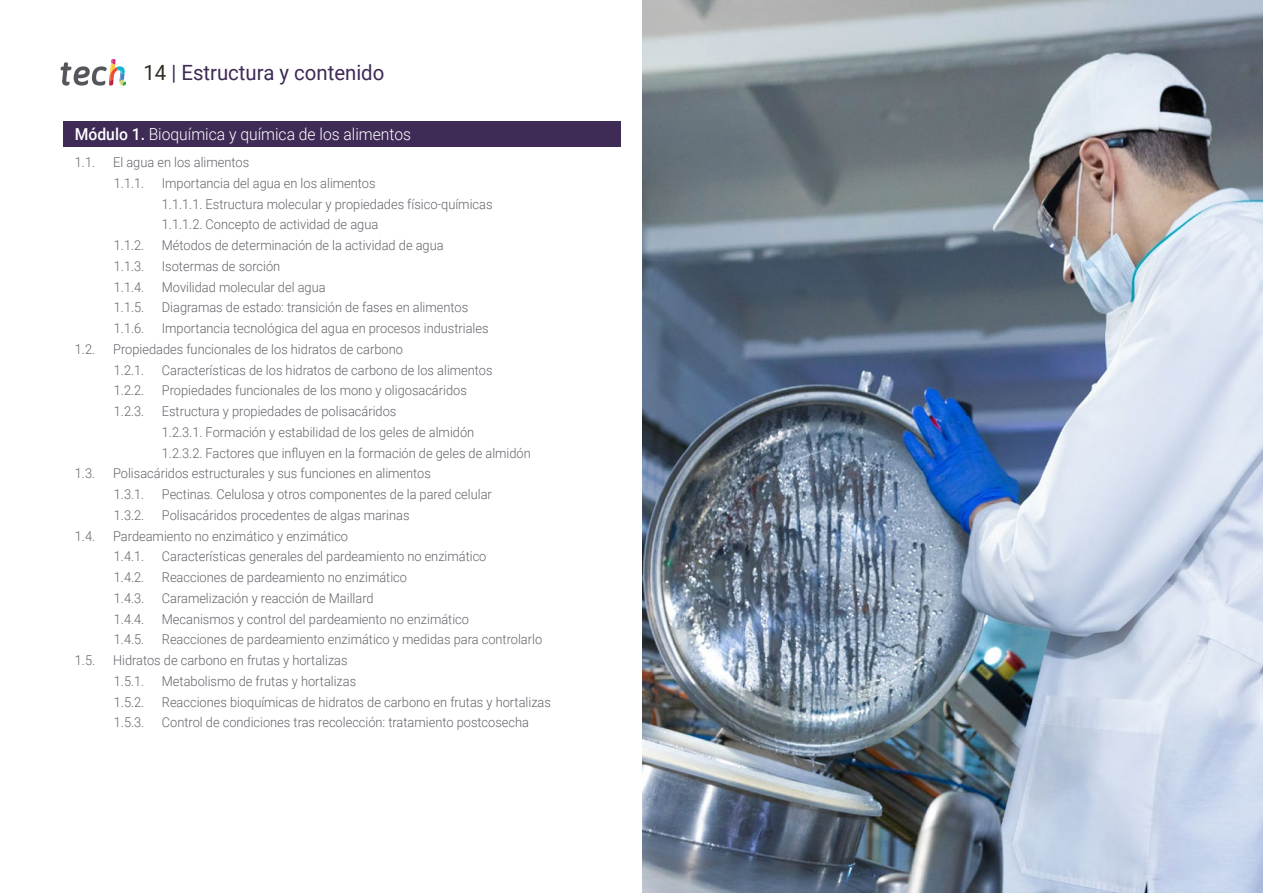
<style>
.page{position:relative;width:1263px;height:893px;background:#fff}
.page>*{position:absolute;margin:0;border:0;box-sizing:border-box;transform-origin:0 0}
.t1{font:21px "Roboto";color:#3e2b56}
.t2{font:300 16.5px "Roboto";color:#fff;scale:.95 1}
.t3{font:300 13.5px/20.7px "Roboto";color:#61646a;scale:.95 1}
.s1{color:#312e20}
.s2{font-weight:500}
</style>
<div class="page">
<div style="left:64px;top:121px;width:557px;height:25px;background:#3e2b56"></div>
<img style="left:642px;top:0;width:621px;height:893px">
<svg style="left:61px;top:59px;width:65px;height:27px"></svg>
<h1 class="t1" style="left:144px;top:57px;width:242px"><span class="s1">14</span> | Estructura y contenido</h1>
<p class="t2" style="left:75px;top:123px;width:355px"><span class="s2">Módulo 1.</span> Bioquímica y química de los alimentos</p>
<p class="t3" style="left:75px;top:151px;width:23px">1.1.</p>
<p class="t3" style="left:113px;top:151px;width:145px">El agua en los alimentos<br>1.1.1.</p>
<p class="t3" style="left:162px;top:172px;width:350px">Importancia del agua en los alimentos<br>1.1.1.1. Estructura molecular y propiedades físico-químicas<br>1.1.1.2. Concepto de actividad de agua</p>
<p class="t3" style="left:114px;top:234px;width:34px">1.1.2.</p>
<p class="t3" style="left:162px;top:234px;width:298px">Métodos de determinación de la actividad de agua</p>
<p class="t3" style="left:114px;top:255px;width:34px">1.1.3.</p>
<p class="t3" style="left:162px;top:255px;width:126px">Isotermas de sorción</p>
<p class="t3" style="left:114px;top:276px;width:34px">1.1.4.</p>
<p class="t3" style="left:162px;top:276px;width:174px">Movilidad molecular del agua</p>
<p class="t3" style="left:114px;top:297px;width:34px">1.1.5.</p>
<p class="t3" style="left:162px;top:297px;width:324px">Diagramas de estado: transición de fases en alimentos</p>
<p class="t3" style="left:114px;top:317px;width:34px">1.1.6.</p>
<p class="t3" style="left:162px;top:317px;width:345px">Importancia tecnológica del agua en procesos industriales</p>
<p class="t3" style="left:75px;top:338px;width:23px">1.2.</p>
<p class="t3" style="left:113px;top:338px;width:307px">Propiedades funcionales de los hidratos de carbono<br>1.2.1.</p>
<p class="t3" style="left:162px;top:359px;width:350px">Características de los hidratos de carbono de los alimentos</p>
<p class="t3" style="left:114px;top:380px;width:34px">1.2.2.</p>
<p class="t3" style="left:162px;top:380px;width:323px">Propiedades funcionales de los mono y oligosacáridos</p>
<p class="t3" style="left:114px;top:400px;width:34px">1.2.3.</p>
<p class="t3" style="left:162px;top:400px;width:390px">Estructura y propiedades de polisacáridos<br>1.2.3.1. Formación y estabilidad de los geles de almidón<br>1.2.3.2. Factores que influyen en la formación de geles de almidón</p>
<p class="t3" style="left:75px;top:463px;width:23px">1.3.</p>
<p class="t3" style="left:113px;top:463px;width:336px">Polisacáridos estructurales y sus funciones en alimentos<br>1.3.1.</p>
<p class="t3" style="left:162px;top:483px;width:349px">Pectinas. Celulosa y otros componentes de la pared celular</p>
<p class="t3" style="left:114px;top:504px;width:34px">1.3.2.</p>
<p class="t3" style="left:162px;top:504px;width:262px">Polisacáridos procedentes de algas marinas</p>
<p class="t3" style="left:75px;top:525px;width:23px">1.4.</p>
<p class="t3" style="left:113px;top:525px;width:249px">Pardeamiento no enzimático y enzimático<br>1.4.1.</p>
<p class="t3" style="left:162px;top:546px;width:343px">Características generales del pardeamiento no enzimático</p>
<p class="t3" style="left:114px;top:566px;width:34px">1.4.2.</p>
<p class="t3" style="left:162px;top:566px;width:260px">Reacciones de pardeamiento no enzimático</p>
<p class="t3" style="left:114px;top:587px;width:34px">1.4.3.</p>
<p class="t3" style="left:162px;top:587px;width:224px">Caramelización y reacción de Maillard</p>
<p class="t3" style="left:114px;top:608px;width:34px">1.4.4.</p>
<p class="t3" style="left:162px;top:608px;width:325px">Mecanismos y control del pardeamiento no enzimático</p>
<p class="t3" style="left:114px;top:629px;width:34px">1.4.5.</p>
<p class="t3" style="left:162px;top:629px;width:402px">Reacciones de pardeamiento enzimático y medidas para controlarlo</p>
<p class="t3" style="left:75px;top:649px;width:23px">1.5.</p>
<p class="t3" style="left:113px;top:649px;width:248px">Hidratos de carbono en frutas y hortalizas<br>1.5.1.</p>
<p class="t3" style="left:162px;top:670px;width:206px">Metabolismo de frutas y hortalizas</p>
<p class="t3" style="left:114px;top:691px;width:34px">1.5.2.</p>
<p class="t3" style="left:162px;top:691px;width:411px">Reacciones bioquímicas de hidratos de carbono en frutas y hortalizas</p>
<p class="t3" style="left:114px;top:712px;width:34px">1.5.3.</p>
<p class="t3" style="left:162px;top:712px;width:388px">Control de condiciones tras recolección: tratamiento postcosecha</p>
</div>
